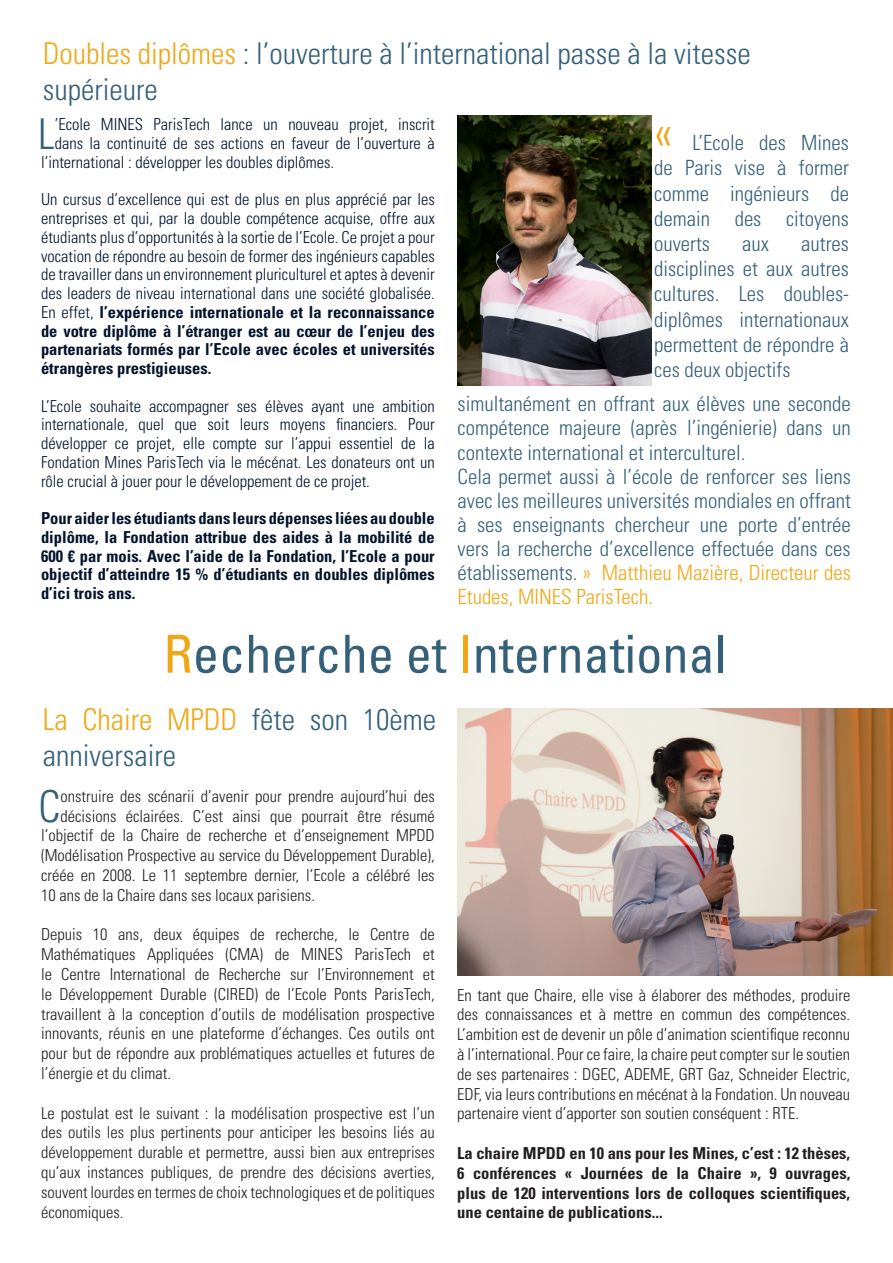
<style>
.page{position:relative;width:893px;height:1263px;background:#fff}
.page>*{position:absolute;margin:0;border:0;box-sizing:border-box;transform-origin:0 0}
.t1{font:condensed 52.5px "Univers LT Std";color:#35607a}
.t2{font:300 condensed 48px "Univers LT Std";color:#efa715}
.t3{font:300 condensed 43.95px "Univers LT Std";color:#35607a}
.t4{font:300 condensed 42.45px "Univers LT Std";color:#35607a}
.t5{font:300 condensed 30px/36px "Univers LT Std";color:#35607a}
.t6{font:300 condensed 21px/25.2px "Univers LT Std";color:#35607a;text-align:justify}
.t7{font:300 condensed 16.5px/19.8px "Univers LT Std";color:#231f20;text-align:justify}
.t8{font:300 condensed 16.5px/18.8px "Univers LT Std";color:#02132c;text-align:justify}
.t9{font:700 condensed 16.5px/18.8px "Univers LT Std";color:#02132c;text-align:justify}
.t10{font:700 condensed 16.5px/19.8px "Univers LT Std";color:#231f20;text-align:justify}
.s1{color:#efa715}
.s2{font-weight:700}
</style>
<div class="page">
<img style="left:457px;top:708px;width:436px;height:268px">
<img style="left:457px;top:115px;width:195px;height:271px">
<h3 class="t5" style="left:43px;top:36px;width:709px"><span class="s1">Doubles diplômes</span> : l’ouverture à l’international passe à la vitesse supérieure</h3>
<h3 class="t4" style="left:38px;top:109px;width:18px">L</h3>
<p class="t8" style="left:55px;top:115px;width:382px">’Ecole MINES ParisTech lance un nouveau projet, inscrit</p>
<h2 class="t2" style="left:654px;top:104px;width:20px">«</h2>
<p class="t6" style="left:654px;top:130px;width:196px;text-indent:38px">L’Ecole des Mines de Paris vise à former comme ingénieurs de demain des citoyens ouverts</p>
<p class="t8" style="left:55px;top:134px;width:381px">dans la continuité de ses actions en faveur de l’ouverture à</p>
<p class="t8" style="left:41px;top:153px;width:295px">l’international : développer les doubles diplômes.</p>
<p class="t8" style="left:41px;top:190px;width:395px">Un cursus d’excellence qui est de plus en plus apprécié par les entreprises et qui, par la double compétence acquise, offre aux étudiants plus d’opportunités à la sortie de l’Ecole. Ce projet a pour vocation de répondre au besoin de former des ingénieurs capables de travailler dans un environnement pluriculturel et aptes à devenir des leaders de niveau international dans une société globalisée.<br>En effet, <span class="s2">l’expérience internationale et la reconnaissance de votre diplôme à l’étranger est au cœur de l’enjeu des partenariats formés par l’Ecole avec écoles et universités étrangères prestigieuses.</span></p>
<p class="t8" style="left:41px;top:396px;width:395px">L’Ecole souhaite accompagner ses élèves ayant une ambition internationale, quel que soit leurs moyens financiers. Pour développer ce projet, elle compte sur l’appui essentiel de la Fondation Mines ParisTech via le mécénat. Les donateurs ont un rôle crucial à jouer pour le développement de ce projet.</p>
<p class="t9" style="left:41px;top:509px;width:395px">Pour aider les étudiants dans leurs dépenses liées au double diplôme, la Fondation attribue des aides à la mobilité de 600 € par mois. Avec l’aide de la Fondation, l’Ecole a pour objectif d’atteindre 15 % d’étudiants en doubles diplômes d’ici trois ans.</p>
<p class="t6" style="left:654px;top:231px;width:196px;text-indent:147px">autres disciplines et aux autres cultures. Les doubles&shy;diplômes internationaux permettent de répondre à ces deux objectifs</p>
<p class="t6" style="left:457px;top:392px;width:395px;line-height:24.2px;text-align:left">simultanément en offrant aux élèves une seconde compétence majeure (après l’ingénierie) dans un contexte international et interculturel.<br>Cela permet aussi à l’école de renforcer ses liens avec les meilleures universités mondiales en offrant à ses enseignants chercheur une porte d’entrée vers la recherche d’excellence effectuée dans ces établissements. <span class="s1">» Matthieu Mazière, Directeur des Etudes, MINES ParisTech.</span></p>
<p class="t6" style="left:742px;top:231px;width:28px">aux</p>
<h1 class="t1" style="left:164px;top:621px;width:564px"><span class="s1">R</span>echerche et <span class="s1">I</span>nternational</h1>
<h3 class="t5" style="left:43px;top:701px;width:395px"><span class="s1">La Chaire MPDD</span> fête son 10ème anniversaire</h3>
<h3 class="t3" style="left:39px;top:780px;width:23px">C</h3>
<p class="t7" style="left:61px;top:786px;width:376px">onstruire des scénarii d’avenir pour prendre aujourd’hui des</p>
<p class="t7" style="left:61px;top:806px;width:376px">décisions éclairées. C’est ainsi que pourrait être résumé</p>
<p class="t7" style="left:41px;top:826px;width:395px">l’objectif de la Chaire de recherche et d’enseignement MPDD</p>
<p class="t7" style="left:41px;top:845px;width:395px">(Modélisation Prospective au service du Développement Durable),</p>
<p class="t7" style="left:41px;top:865px;width:395px">créée en 2008. Le 11 septembre dernier, l’Ecole a célébré les</p>
<p class="t7" style="left:41px;top:885px;width:275px">10 ans de la Chaire dans ses locaux parisiens.</p>
<p class="t7" style="left:41px;top:925px;width:395px">Depuis 10 ans, deux équipes de recherche, le Centre de Mathématiques Appliquées (CMA) de MINES ParisTech et le Centre International de Recherche sur l’Environnement et le Développement Durable (CIRED) de l’Ecole Ponts ParisTech, travaillent à la conception d’outils de modélisation prospective innovants, réunis en une plateforme d’échanges. Ces outils ont pour but de répondre aux problématiques actuelles et futures de l’énergie et du climat.</p>
<p class="t7" style="left:41px;top:1103px;width:395px">Le postulat est le suivant : la modélisation prospective est l’un des outils les plus pertinents pour anticiper les besoins liés au développement durable et permettre, aussi bien aux entreprises qu’aux instances publiques, de prendre des décisions averties, souvent lourdes en termes de choix technologiques et de politiques économiques.</p>
<p class="t7" style="left:457px;top:985px;width:394px">En tant que Chaire, elle vise à élaborer des méthodes, produire des connaissances et à mettre en commun des compétences.<br>L’ambition est de devenir un pôle d’animation scientifique reconnu à l’international. Pour ce faire, la chaire peut compter sur le soutien de ses partenaires : DGEC, ADEME, GRT Gaz, Schneider Electric, EDF, via leurs contributions en mécénat à la Fondation. Un nouveau partenaire vient d’apporter son soutien conséquent : RTE.</p>
<p class="t10" style="left:457px;top:1143px;width:394px">La chaire MPDD en 10 ans pour les Mines, c’est : 12 thèses, 6 conférences « Journées de la Chaire », 9 ouvrages, plus de 120 interventions lors de colloques scientifiques, une centaine de publications...</p>
</div>
